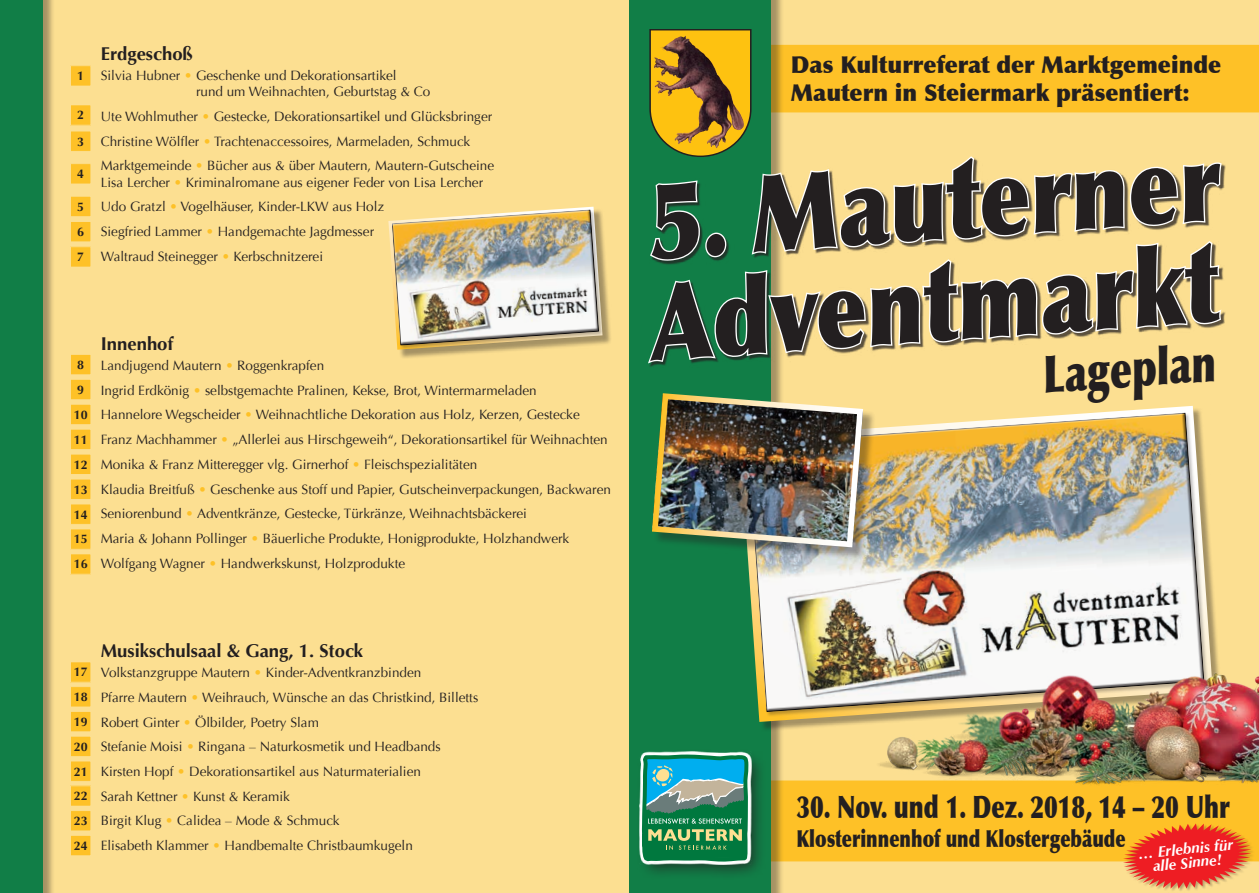
<style>
.page{position:relative;width:1259px;height:893px;background:#fff}
.page>*{position:absolute;margin:0;border:0;box-sizing:border-box;transform-origin:0 0}
.t1{font:900 106.8px/101.1px "Optima";color:#231f20;scale:.83 1}
.t2{font:900 51.3px "Optima";color:#231f20;scale:.75 1}
.t3{font:900 30.9px "Optima";color:#231f20;scale:.75 1}
.t4{font:900 23.4px "Optima";color:#231f20;scale:.76 1}
.t5{font:900 23.25px/27.9px "Optima";color:#231f20}
.t6{font:700 18.45px "Optima";color:#231f20}
.t7{font:italic 700 15.15px/14px "Optima";color:#fff;text-align:center}
.t8{font:13.5px/24.8px "Optima";color:#231f20}
.t9{font:700 12.45px/24.9px "Optima";color:#231f20;text-align:justify}
.s1{color:#fec127}
</style>
<div class="page">
<div style="left:0;top:0;width:630px;height:893px;background:#fcdf91"></div>
<div style="left:390px;top:208px;width:222px;height:151px;background:#231f20;opacity:.4"></div>
<img style="left:388px;top:207px;width:214px;height:143px">
<div style="left:0;top:0;width:56px;height:893px;background:#231f20;opacity:.4"></div>
<div style="left:0;top:0;width:43px;height:893px;background:#117e47"></div>
<div style="left:70px;top:687px;width:21px;height:20px;background:#fec127"></div>
<div style="left:70px;top:686px;width:21px;height:21px;border:1px solid #fcdf91"></div>
<div style="left:70px;top:810px;width:21px;height:21px;background:#fec127"></div>
<div style="left:70px;top:810px;width:21px;height:21px;border:1px solid #fcdf91"></div>
<div style="left:70px;top:711px;width:21px;height:21px;background:#fec127"></div>
<div style="left:70px;top:711px;width:21px;height:21px;border:1px solid #fcdf91"></div>
<div style="left:70px;top:835px;width:21px;height:21px;background:#fec127"></div>
<div style="left:70px;top:835px;width:21px;height:21px;border:1px solid #fcdf91"></div>
<div style="left:70px;top:736px;width:21px;height:21px;background:#fec127"></div>
<div style="left:70px;top:736px;width:21px;height:21px;border:1px solid #fcdf91"></div>
<div style="left:70px;top:761px;width:21px;height:20px;background:#fec127"></div>
<div style="left:70px;top:761px;width:21px;height:21px;border:1px solid #fcdf91"></div>
<div style="left:70px;top:786px;width:21px;height:20px;background:#fec127"></div>
<div style="left:70px;top:785px;width:21px;height:21px;border:1px solid #fcdf91"></div>
<div style="left:70px;top:662px;width:21px;height:20px;background:#fec127"></div>
<div style="left:70px;top:661px;width:21px;height:22px;border:1px solid #fcdf91"></div>
<div style="left:70px;top:379px;width:21px;height:21px;background:#fec127"></div>
<div style="left:70px;top:379px;width:21px;height:21px;border:1px solid #fcdf91"></div>
<div style="left:70px;top:404px;width:21px;height:21px;background:#fec127"></div>
<div style="left:70px;top:404px;width:21px;height:21px;border:1px solid #fcdf91"></div>
<div style="left:70px;top:429px;width:21px;height:21px;background:#fec127"></div>
<div style="left:70px;top:429px;width:21px;height:21px;border:1px solid #fcdf91"></div>
<div style="left:70px;top:454px;width:21px;height:20px;background:#fec127"></div>
<div style="left:70px;top:454px;width:21px;height:21px;border:1px solid #fcdf91"></div>
<div style="left:70px;top:479px;width:21px;height:20px;background:#fec127"></div>
<div style="left:70px;top:479px;width:21px;height:21px;border:1px solid #fcdf91"></div>
<div style="left:70px;top:504px;width:21px;height:20px;background:#fec127"></div>
<div style="left:70px;top:504px;width:21px;height:21px;border:1px solid #fcdf91"></div>
<div style="left:70px;top:529px;width:21px;height:20px;background:#fec127"></div>
<div style="left:70px;top:529px;width:21px;height:21px;border:1px solid #fcdf91"></div>
<div style="left:70px;top:554px;width:21px;height:20px;background:#fec127"></div>
<div style="left:70px;top:553px;width:21px;height:22px;border:1px solid #fcdf91"></div>
<div style="left:70px;top:354px;width:21px;height:21px;background:#fec127"></div>
<div style="left:70px;top:354px;width:21px;height:21px;border:1px solid #fcdf91"></div>
<div style="left:711px;top:0;width:548px;height:893px;background:#fcdf91"></div>
<div style="left:784px;top:781px;width:475px;height:80px;background:#fec127"></div>
<div style="left:631px;top:0;width:153px;height:893px;background:#231f20;opacity:.4"></div>
<div style="left:629px;top:0;width:142px;height:893px;background:#117e47"></div>
<div style="left:741px;top:408px;width:481px;height:324px;background:#231f20;opacity:.4"></div>
<svg style="left:741px;top:406px;width:471px;height:316px"></svg>
<img style="left:746px;top:413px;width:459px;height:300px">
<div style="left:654px;top:395px;width:221px;height:165px;background:#231f20;opacity:.4"></div>
<img style="left:652px;top:390px;width:214px;height:160px">
<svg style="left:648px;top:28px;width:611px;height:338px"></svg>
<div style="left:635px;top:748px;width:132px;height:132px;background:#231f20;opacity:.75"></div>
<svg style="left:639px;top:751px;width:112px;height:113px"></svg>
<svg style="left:641px;top:753px;width:111px;height:112px"></svg>
<img style="left:874px;top:636px;width:385px;height:163px">
<div style="left:70px;top:66px;width:21px;height:20px;background:#fec127"></div>
<div style="left:70px;top:65px;width:21px;height:21px;border:1px solid #fcdf91"></div>
<div style="left:70px;top:105px;width:21px;height:20px;background:#fec127"></div>
<div style="left:70px;top:104px;width:21px;height:22px;border:1px solid #fcdf91"></div>
<div style="left:70px;top:131px;width:21px;height:20px;background:#fec127"></div>
<div style="left:70px;top:131px;width:21px;height:21px;border:1px solid #fcdf91"></div>
<div style="left:70px;top:164px;width:21px;height:20px;background:#fec127"></div>
<div style="left:70px;top:163px;width:21px;height:21px;border:1px solid #fcdf91"></div>
<div style="left:70px;top:196px;width:21px;height:21px;background:#fec127"></div>
<div style="left:70px;top:196px;width:21px;height:21px;border:1px solid #fcdf91"></div>
<div style="left:70px;top:221px;width:21px;height:21px;background:#fec127"></div>
<div style="left:70px;top:221px;width:21px;height:21px;border:1px solid #fcdf91"></div>
<div style="left:70px;top:247px;width:21px;height:20px;background:#fec127"></div>
<div style="left:70px;top:246px;width:21px;height:21px;border:1px solid #fcdf91"></div>
<div style="left:1123px;top:823px;width:131px;height:70px;background:#231f20;opacity:.3"></div>
<svg style="left:1123px;top:823px;width:128px;height:66px"></svg>
<p class="t9" style="left:77px;top:64px;width:8px">1</p>
<p class="t9" style="left:77px;top:102px;width:8px;line-height:26.2px">2<br>3</p>
<p class="t9" style="left:77px;top:162px;width:8px">4</p>
<p class="t9" style="left:77px;top:194px;width:8px">5<br>6<br>7</p>
<h3 class="t6" style="left:101px;top:43px;width:94px">Erdgeschoß</h3>
<p class="t8" style="left:196px;top:68px;width:236px;line-height:16.2px;text-indent:-95px">Silvia Hubner <span class="s1">•</span> Geschenke und Dekorationsartikel<br>rund um Weihnachten, Geburtstag &amp; Co</p>
<p class="t8" style="left:101px;top:104px;width:395px">Ute Wohlmuther <span class="s1">•</span> Gestecke, Dekorationsartikel und Glücksbringer<br>Christine Wölfler <span class="s1">•</span> Trachtenaccessoires, Marmeladen, Schmuck<br>Marktgemeinde <span class="s1">•</span> Bücher aus &amp; über Mautern, Mautern-Gutscheine</p>
<p class="t8" style="left:101px;top:170px;width:384px">Lisa Lercher <span class="s1">•</span> Kriminalromane aus eigener Feder von Lisa Lercher Udo Gratzl <span class="s1">•</span> Vogelhäuser, Kinder-LKW aus Holz<br>Siegfried Lammer <span class="s1">•</span> Handgemachte Jagdmesser<br>Waltraud Steinegger <span class="s1">•</span> Kerbschnitzerei</p>
<p class="t9" style="left:77px;top:352px;width:8px">8</p>
<p class="t9" style="left:74px;top:377px;width:15px;text-align:left">9<br>10<br>11<br>12<br>13<br>14<br>15<br>16</p>
<h3 class="t6" style="left:101px;top:333px;width:74px">Innenhof</h3>
<p class="t8" style="left:101px;top:353px;width:512px">Landjugend Mautern <span class="s1">•</span> Roggenkrapfen<br>Ingrid Erdkönig <span class="s1">•</span> selbstgemachte Pralinen, Kekse, Brot, Wintermarmeladen<br>Hannelore Wegscheider <span class="s1">•</span> Weihnachtliche Dekoration aus Holz, Kerzen, Gestecke Franz Machhammer <span class="s1">•</span> „Allerlei aus Hirschgeweih“, Dekorationsartikel für Weihnachten Monika &amp; Franz Mitteregger vlg. Girnerhof <span class="s1">•</span> Fleischspezialitäten<br>Klaudia Breitfuß <span class="s1">•</span> Geschenke aus Stoff und Papier, Gutscheinverpackungen, Backwaren Seniorenbund <span class="s1">•</span> Adventkränze, Gestecke, Türkränze, Weihnachtsbäckerei<br>Maria &amp; Johann Pollinger <span class="s1">•</span> Bäuerliche Produkte, Honigprodukte, Holzhandwerk Wolfgang Wagner <span class="s1">•</span> Handwerkskunst, Holzprodukte</p>
<p class="t9" style="left:74px;top:660px;width:15px">17</p>
<p class="t9" style="left:74px;top:685px;width:15px">18</p>
<p class="t9" style="left:74px;top:709px;width:15px">19</p>
<p class="t9" style="left:74px;top:734px;width:15px">20<br>21<br>22</p>
<p class="t9" style="left:74px;top:809px;width:15px">23</p>
<p class="t9" style="left:74px;top:833px;width:15px">24</p>
<h3 class="t6" style="left:101px;top:640px;width:264px">Musikschulsaal &amp; Gang, 1. Stock</h3>
<p class="t8" style="left:101px;top:660px;width:379px">Volkstanzgruppe Mautern <span class="s1">•</span> Kinder-Adventkranzbinden<br>Pfarre Mautern <span class="s1">•</span> Weihrauch, Wünsche an das Christkind, Billetts Robert Ginter <span class="s1">•</span> Ölbilder, Poetry Slam<br>Stefanie Moisi <span class="s1">•</span> Ringana – Naturkosmetik und Headbands Kirsten Hopf <span class="s1">•</span> Dekorationsartikel aus Naturmaterialien<br>Sarah Kettner <span class="s1">•</span> Kunst &amp; Keramik<br>Birgit Klug <span class="s1">•</span> Calidea – Mode &amp; Schmuck<br>Elisabeth Klammer <span class="s1">•</span> Handbemalte Christbaumkugeln</p>
<h3 class="t5" style="left:791px;top:51px;width:432px">Das Kulturreferat der Marktgemeinde<br>Mautern in Steiermark präsentiert:</h3>
<h1 class="t1" style="left:637px;top:173px;width:698px;rotate:-4deg">5. Mauterner<br>Adventmarkt</h1>
<h2 class="t2" style="left:1039px;top:344px;width:233px;rotate:-4deg">Lageplan</h2>
<h3 class="t3" style="left:796px;top:789px;width:579px">30. Nov. und 1. Dez. 2018, 14 – 20 Uhr</h3>
<h3 class="t4" style="left:796px;top:824px;width:435px">Klosterinnenhof und Klostergebäude</h3>
<p class="t7" style="left:1137px;top:847px;width:97px;rotate:-6deg">… Erlebnis für alle Sinne!</p>
</div>
